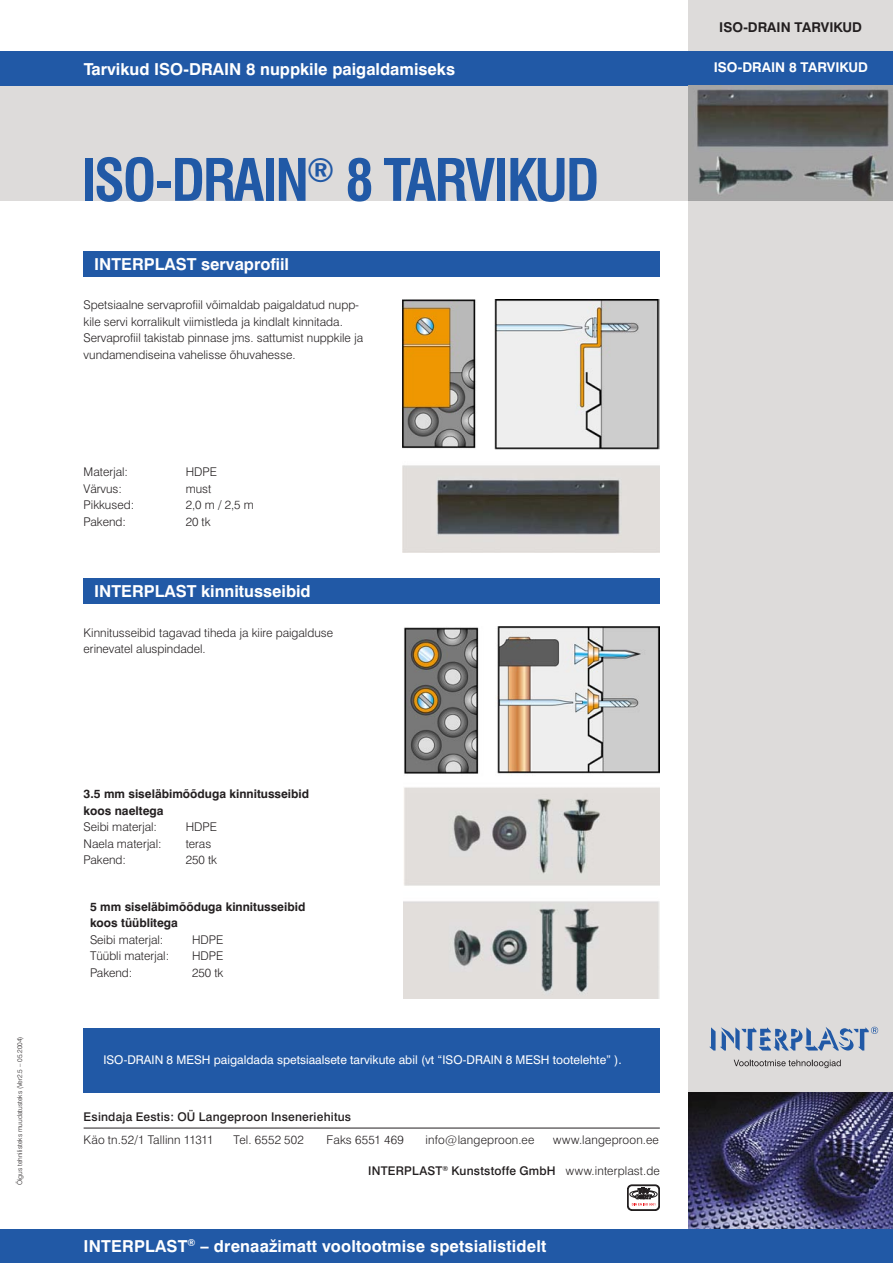
<style>
.page{position:relative;width:893px;height:1263px;background:#fff}
.page>*{position:absolute;margin:0;border:0;box-sizing:border-box;transform-origin:0 0}
.t1{font:700 condensed 57px "Swiss 721 BT";letter-spacing:-.04em;color:#2159a6}
.t2{font:700 16.5px "Swiss 721 BT";color:#fff}
.t3{font:700 13.5px "Swiss 721 BT";color:#fff}
.t4{font:700 13.5px "Swiss 721 BT";color:#231f20}
.t5{font:300 12px/16.5px "Swiss 721 BT";color:#231f20}
.t6{font:700 12px/16.5px "Swiss 721 BT";color:#231f20}
.t7{font:500 12px "Swiss 721 BT";letter-spacing:.015em;color:#231f20}
.t8{font:12px "Swiss 721 BT";color:#fff}
.t9{font:300 12px "Swiss 721 BT";letter-spacing:.02em;color:#231f20}
.t10{font:300 6.75px "Swiss 721 BT";color:#231f20}
.s1{font-weight:300}
</style>
<div class="page">
<div style="left:0;top:75px;width:893px;height:126px;background:#dddbda"></div>
<div style="left:689px;top:0;width:204px;height:1263px;background:#dddbda"></div>
<img style="left:689px;top:1092px;width:204px;height:137px">
<div style="left:0;top:1229px;width:893px;height:34px;background:#2159a6"></div>
<div style="left:0;top:51px;width:893px;height:34px;background:#2159a6"></div>
<svg style="left:709px;top:1027px;width:169px;height:23px"></svg>
<svg style="left:734px;top:1060px;width:107px;height:8px"></svg>
<hr style="left:84px;top:1128px;width:576px;height:1px;background:#231f20">
<svg style="left:627px;top:1185px;width:33px;height:25px"></svg>
<div style="left:84px;top:251px;width:576px;height:25px;background:#2159a6"></div>
<img style="left:689px;top:85px;width:204px;height:116px">
<img style="left:403px;top:300px;width:257px;height:252px">
<div style="left:84px;top:578px;width:576px;height:26px;background:#2159a6"></div>
<img style="left:403px;top:626px;width:257px;height:372px">
<div style="left:84px;top:1028px;width:576px;height:64px;background:#2159a6"></div>
<p class="t10" style="left:16px;top:1185px;width:150px;rotate:-90deg">Õigus tehnilisteks muudatusteks (Ver2.5 – 05.2004)</p>
<h2 class="t2" style="left:84px;top:59px;width:373px">Tarvikud ISO-DRAIN 8 nuppkile paigaldamiseks</h2>
<h1 class="t1" style="left:81px;top:146px;width:520px">ISO-DRAIN<sup>®</sup> 8 TARVIKUD</h1>
<h2 class="t2" style="left:94px;top:254px;width:196px">INTERPLAST servaprofiil</h2>
<p class="t5" style="left:84px;top:297px;width:281px">Spetsiaalne servaprofiil võimaldab paigaldatud nupp&shy;kile servi korralikult viimistleda ja kindlalt kinnitada.<br>Servaprofiil takistab pinnase jms. sattumist nuppkile ja vundamendiseina vahelisse õhuvahesse.</p>
<p class="t5" style="left:84px;top:463px;width:46px">Materjal:</p>
<p class="t5" style="left:186px;top:463px;width:33px">HDPE</p>
<p class="t5" style="left:84px;top:480px;width:40px">Värvus:</p>
<p class="t5" style="left:186px;top:480px;width:27px">must</p>
<p class="t5" style="left:84px;top:496px;width:52px">Pikkused:</p>
<p class="t5" style="left:186px;top:496px;width:70px">2,0 m / 2,5 m</p>
<p class="t5" style="left:84px;top:513px;width:44px">Pakend:</p>
<p class="t5" style="left:186px;top:513px;width:27px">20 tk</p>
<h2 class="t2" style="left:94px;top:581px;width:218px">INTERPLAST kinnitusseibid</h2>
<p class="t5" style="left:84px;top:624px;width:251px">Kinnitusseibid tagavad tiheda ja kiire paigalduse erinevatel aluspindadel.</p>
<p class="t6" style="left:84px;top:786px;width:227px">3.5 mm siseläbimõõduga kinnitusseibid koos naeltega</p>
<p class="t5" style="left:84px;top:819px;width:75px">Seibi materjal:</p>
<p class="t5" style="left:186px;top:819px;width:33px">HDPE</p>
<p class="t5" style="left:84px;top:835px;width:80px">Naela materjal:</p>
<p class="t5" style="left:186px;top:835px;width:27px">teras</p>
<p class="t5" style="left:84px;top:852px;width:44px">Pakend:</p>
<p class="t5" style="left:186px;top:852px;width:33px">250 tk</p>
<p class="t6" style="left:90px;top:898px;width:217px">5 mm siseläbimõõduga kinnitusseibid koos tüüblitega</p>
<p class="t5" style="left:90px;top:931px;width:75px">Seibi materjal:</p>
<p class="t5" style="left:192px;top:931px;width:33px">HDPE</p>
<p class="t5" style="left:90px;top:948px;width:81px">Tüübli materjal:</p>
<p class="t5" style="left:192px;top:948px;width:33px">HDPE</p>
<p class="t5" style="left:90px;top:964px;width:44px">Pakend:</p>
<p class="t5" style="left:192px;top:964px;width:33px">250 tk</p>
<p class="t8" style="left:103px;top:1053px;width:520px">ISO-DRAIN 8 MESH paigaldada spetsiaalsete tarvikute abil (vt “ISO-DRAIN 8 MESH tootelehte” ).</p>
<p class="t7" style="left:84px;top:1110px;width:269px">Esindaja Eestis: OÜ Langeproon Inseneriehitus</p>
<p class="t5" style="left:84px;top:1131px;width:131px">Käo tn.52/1 Tallinn 11311</p>
<p class="t9" style="left:234px;top:1132px;width:72px">Tel. 6552 502</p>
<p class="t9" style="left:327px;top:1132px;width:79px">Faks 6551 469</p>
<p class="t5" style="left:426px;top:1131px;width:110px">info@langeproon.ee</p>
<p class="t5" style="left:553px;top:1131px;width:107px">www.langeproon.ee</p>
<p class="t7" style="left:368px;top:1164px;width:293px">INTERPLAST<sup>®</sup> Kunststoffe GmbH <span class="s1">www.interplast.de</span></p>
<h2 class="t2" style="left:84px;top:1236px;width:464px">INTERPLAST<sup>®</sup> – drenaažimatt vooltootmise spetsialistidelt</h2>
<p class="t4" style="left:719px;top:19px;width:144px">ISO-DRAIN TARVIKUD</p>
<p class="t3" style="left:714px;top:59px;width:156px">ISO-DRAIN 8 TARVIKUD</p>
</div>
